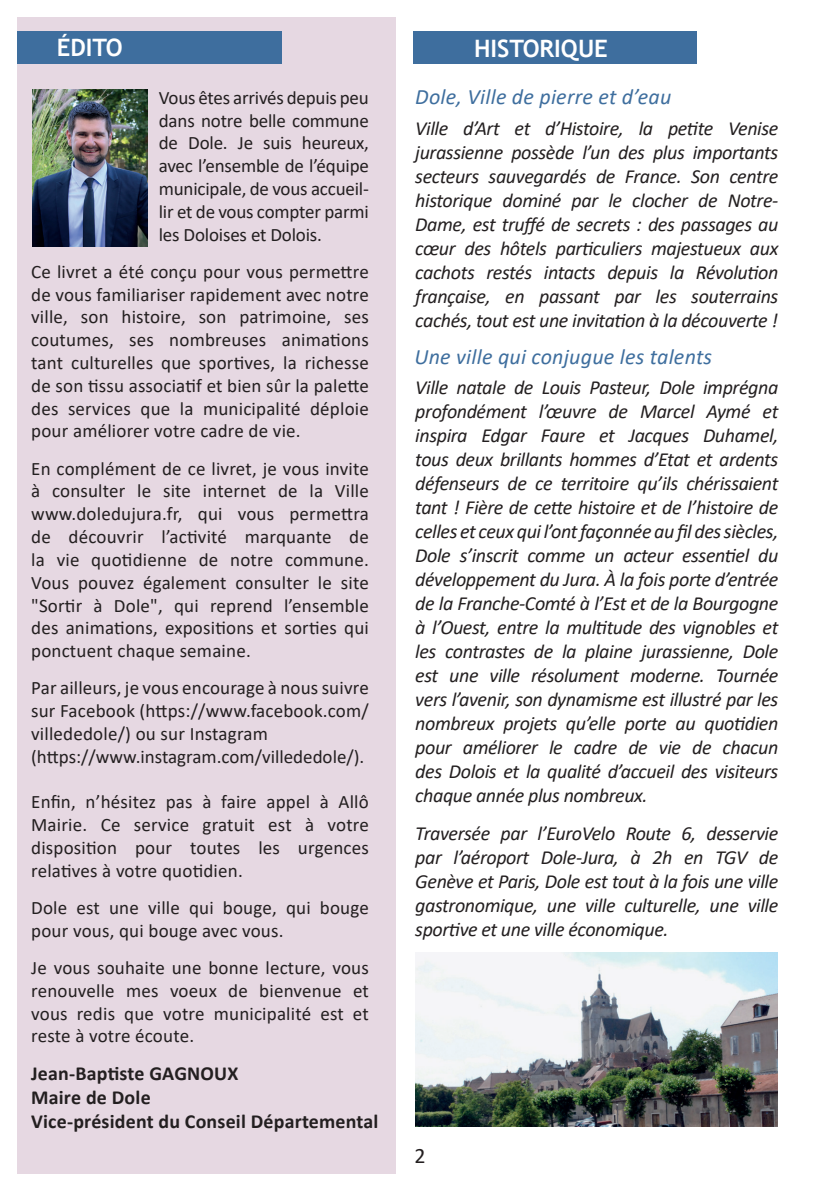
<style>
.page{position:relative;width:840px;height:1191px;background:#fff}
.page>*{position:absolute;margin:0;border:0;box-sizing:border-box;transform-origin:0 0}
.t1{font:700 24px "Trebuchet MS";color:#fff}
.t2{font:italic 22px "Calibri";letter-spacing:.01em;color:#3e6e9e}
.t3{font:22px "Calibri";color:#231f20}
.t4{font:italic 20px/24px "Calibri";letter-spacing:-.02em;color:#231f20;text-align:justify}
.t5{font:700 20px/24px "Calibri";letter-spacing:.01em;color:#231f20}
.t6{font:19px/22.8px "Calibri";letter-spacing:.01em;color:#231f20;text-align:justify}
</style>
<div class="page">
<div style="left:17px;top:17px;width:378px;height:1157px;background:#e6d8e2"></div>
<div style="left:17px;top:31px;width:265px;height:32px;background:#3e6e9e"></div>
<img style="left:32px;top:89px;width:115px;height:157px">
<div style="left:413px;top:31px;width:284px;height:32px;background:#3e6e9e"></div>
<img style="left:415px;top:952px;width:362px;height:174px">
<p class="t1" style="left:57px;top:33px;width:67px">ÉDITO</p>
<p class="t6" style="left:159px;top:86px;width:211px">Vous êtes arrivés depuis peu dans notre belle commune de Dole. Je suis heureux, avec l’ensemble de l’équipe municipale, de vous accueil&shy;lir et de vous compter parmi les Doloises et Dolois.</p>
<p class="t6" style="left:31px;top:260px;width:339px">Ce livret a été conçu pour vous permettre de vous familiariser rapidement avec notre ville, son histoire, son patrimoine, ses coutumes, ses nombreuses animations tant culturelles que sportives, la richesse de son tissu associatif et bien sûr la palette des services que la municipalité déploie pour améliorer votre cadre de vie.</p>
<p class="t6" style="left:31px;top:456px;width:339px">En complément de ce livret, je vous invite à consulter le site internet de la Ville www.doledujura.fr, qui vous permettra de découvrir l’activité marquante de la vie quotidienne de notre commune.<br>Vous pouvez également consulter le site "Sortir à Dole", qui reprend l’ensemble des animations, expositions et sorties qui ponctuent chaque semaine.</p>
<p class="t6" style="left:31px;top:676px;width:339px;text-align:left">Par ailleurs, je vous encourage à nous suivre sur Facebook (https://www.facebook.com/ villededole/) ou sur Instagram (https://www.instagram.com/villededole/).</p>
<p class="t6" style="left:31px;top:790px;width:339px">Enfin, n’hésitez pas à faire appel à Allô Mairie. Ce service gratuit est à votre disposition pour toutes les urgences relatives à votre quotidien.</p>
<p class="t6" style="left:31px;top:896px;width:339px">Dole est une ville qui bouge, qui bouge pour vous, qui bouge avec vous.</p>
<p class="t6" style="left:31px;top:956px;width:339px">Je vous souhaite une bonne lecture, vous renouvelle mes voeux de bienvenue et vous redis que votre municipalité est et reste à votre écoute.</p>
<p class="t5" style="left:31px;top:1060px;width:348px">Jean-Baptiste GAGNOUX<br>Maire de Dole<br>Vice-président du Conseil Départemental</p>
<p class="t1" style="left:474px;top:33px;width:135px">HISTORIQUE</p>
<p class="t2" style="left:415px;top:81px;width:257px">Dole, Ville de pierre et d’eau</p>
<p class="t4" style="left:415px;top:115px;width:364px">Ville d’Art et d’Histoire, la petite Venise jurassienne possède l’un des plus importants secteurs sauvegardés de France. Son centre historique dominé par le clocher de Notre-Dame, est truffé de secrets : des passages au cœur des hôtels particuliers majestueux aux cachots restés intacts depuis la Révolution française, en passant par les souterrains cachés, tout est une invitation à la découverte !</p>
<p class="t2" style="left:414px;top:341px;width:299px">Une ville qui conjugue les talents</p>
<p class="t4" style="left:415px;top:374px;width:364px">Ville natale de Louis Pasteur, Dole imprégna profondément l’œuvre de Marcel Aymé et inspira Edgar Faure et Jacques Duhamel, tous deux brillants hommes d’Etat et ardents défenseurs de ce territoire qu’ils chérissaient tant ! Fière de cette histoire et de l’histoire de celles et ceux qui l’ont façonnée au fil des siècles, Dole s’inscrit comme un acteur essentiel du développement du Jura. À la fois porte d’entrée de la Franche-Comté à l’Est et de la Bourgogne à l’Ouest, entre la multitude des vignobles et les contrastes de la plaine jurassienne, Dole est une ville résolument moderne. Tournée vers l’avenir, son dynamisme est illustré par les nombreux projets qu’elle porte au quotidien pour améliorer le cadre de vie de chacun des Dolois et la qualité d’accueil des visiteurs chaque année plus nombreux.</p>
<p class="t4" style="left:415px;top:820px;width:364px">Traversée par l’EuroVelo Route 6, desservie par l’aéroport Dole-Jura, à 2h en TGV de Genève et Paris, Dole est tout à la fois une ville gastronomique, une ville culturelle, une ville sportive et une ville économique.</p>
<p class="t3" style="left:414px;top:1140px;width:13px">2</p>
</div>
